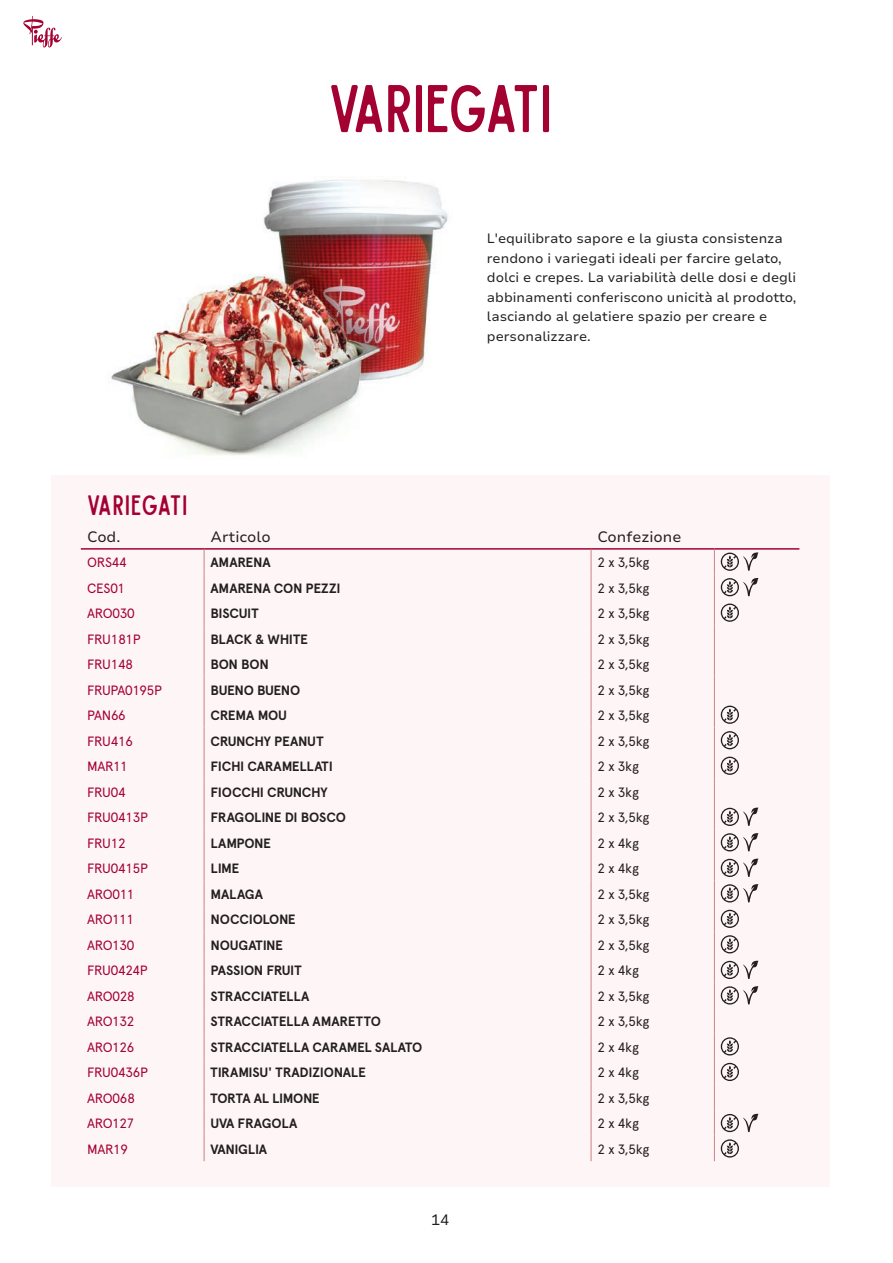
<style>
.page{position:relative;width:893px;height:1263px;background:#fff}
.page>*{position:absolute;margin:0;border:0;box-sizing:border-box;transform-origin:0 0}
.Titolo_prodotti{font:54px "Sailors Condensed";letter-spacing:-.01em;color:#a40133}
.Titoletto{font:22.5px "Sailors Condensed";letter-spacing:.03em;color:#a40133}
.tabella_riga_2{font:15px "Nunito Sans 7 pt";color:#231f20}
.tabella_testo{font:700 13.5px "Apercu Pro";letter-spacing:-.015em;color:#231f20}
.Base{font:13.5px/19.5px "Nunito Sans 7 pt";color:#231f20}
.tabella_testo-2{font:13.5px "Apercu Pro";letter-spacing:-.01em;color:#231f20}
.tabella_testo-3{font:13.5px "Apercu Pro";letter-spacing:-.02em;color:#a40133}
</style>
<div class="page">
<img style="left:111px;top:180px;width:337px;height:276px">
<div style="left:51px;top:475px;width:778px;height:711px;background:#fef6f6"></div>
<hr style="left:714px;top:548px;width:85px;height:2px;background:#a40133">
<hr style="left:81px;top:548px;width:123px;height:2px;background:#a40133">
<hr style="left:204px;top:548px;width:387px;height:2px;background:#a40133">
<hr style="left:591px;top:548px;width:123px;height:2px;background:#a40133">
<svg style="left:204px;top:550px;width:1px;height:611px"></svg>
<svg style="left:591px;top:550px;width:1px;height:611px"></svg>
<svg style="left:714px;top:550px;width:1px;height:611px"></svg>
<svg style="left:721px;top:552px;width:37px;height:19px"></svg>
<svg style="left:721px;top:578px;width:37px;height:18px"></svg>
<svg style="left:721px;top:603px;width:18px;height:19px"></svg>
<svg style="left:721px;top:706px;width:18px;height:18px"></svg>
<svg style="left:721px;top:731px;width:18px;height:18px"></svg>
<svg style="left:721px;top:757px;width:18px;height:18px"></svg>
<svg style="left:721px;top:807px;width:37px;height:19px"></svg>
<svg style="left:721px;top:833px;width:37px;height:18px"></svg>
<svg style="left:721px;top:858px;width:37px;height:19px"></svg>
<svg style="left:721px;top:884px;width:37px;height:18px"></svg>
<svg style="left:721px;top:910px;width:18px;height:18px"></svg>
<svg style="left:721px;top:935px;width:18px;height:18px"></svg>
<svg style="left:721px;top:960px;width:37px;height:19px"></svg>
<svg style="left:721px;top:986px;width:37px;height:18px"></svg>
<svg style="left:721px;top:1037px;width:18px;height:18px"></svg>
<svg style="left:721px;top:1063px;width:18px;height:18px"></svg>
<svg style="left:721px;top:1113px;width:37px;height:19px"></svg>
<svg style="left:721px;top:1139px;width:18px;height:18px"></svg>
<svg style="left:23px;top:16px;width:39px;height:31px"></svg>
<p class="Titolo_prodotti" style="left:328px;top:73px;width:225px">VARIEGATI</p>
<p class="Base" style="left:487px;top:228px;width:311px">L'equilibrato sapore e la giusta consistenza rendono i variegati ideali per farcire gelato, dolci e crepes. La variabilità delle dosi e degli abbinamenti conferiscono unicità al prodotto, lasciando al gelatiere spazio per creare e personalizzare.</p>
<p class="Titoletto" style="left:87px;top:490px;width:102px">VARIEGATI</p>
<p class="tabella_riga_2" style="left:87px;top:526px;width:35px">Cod.</p>
<p class="tabella_riga_2" style="left:210px;top:526px;width:62px">Articolo</p>
<p class="tabella_riga_2" style="left:597px;top:526px;width:85px">Confezione</p>
<p class="tabella_testo-3" style="left:87px;top:552px;width:41px">ORS44</p>
<p class="tabella_testo" style="left:210px;top:552px;width:62px">AMARENA</p>
<p class="tabella_testo-2" style="left:597px;top:552px;width:54px">2 x 3,5kg</p>
<p class="tabella_testo-3" style="left:87px;top:578px;width:40px">CES01</p>
<p class="tabella_testo" style="left:210px;top:578px;width:132px">AMARENA CON PEZZI</p>
<p class="tabella_testo-2" style="left:597px;top:578px;width:54px">2 x 3,5kg</p>
<p class="tabella_testo-3" style="left:87px;top:603px;width:49px">ARO030</p>
<p class="tabella_testo" style="left:210px;top:603px;width:50px">BISCUIT</p>
<p class="tabella_testo-2" style="left:597px;top:603px;width:54px">2 x 3,5kg</p>
<p class="tabella_testo-3" style="left:87px;top:629px;width:55px">FRU181P</p>
<p class="tabella_testo" style="left:210px;top:629px;width:99px">BLACK &amp; WHITE</p>
<p class="tabella_testo-2" style="left:597px;top:629px;width:54px">2 x 3,5kg</p>
<p class="tabella_testo-3" style="left:87px;top:654px;width:47px">FRU148</p>
<p class="tabella_testo" style="left:210px;top:654px;width:60px">BON BON</p>
<p class="tabella_testo-2" style="left:597px;top:654px;width:54px">2 x 3,5kg</p>
<p class="tabella_testo-3" style="left:87px;top:680px;width:76px">FRUPA0195P</p>
<p class="tabella_testo" style="left:210px;top:680px;width:91px">BUENO BUENO</p>
<p class="tabella_testo-2" style="left:597px;top:680px;width:54px">2 x 3,5kg</p>
<p class="tabella_testo-3" style="left:87px;top:705px;width:40px">PAN66</p>
<p class="tabella_testo" style="left:210px;top:705px;width:78px">CREMA MOU</p>
<p class="tabella_testo-2" style="left:597px;top:705px;width:54px">2 x 3,5kg</p>
<p class="tabella_testo-3" style="left:87px;top:731px;width:47px">FRU416</p>
<p class="tabella_testo" style="left:210px;top:731px;width:115px">CRUNCHY PEANUT</p>
<p class="tabella_testo-2" style="left:597px;top:731px;width:54px">2 x 3,5kg</p>
<p class="tabella_testo-3" style="left:87px;top:756px;width:42px">MAR11</p>
<p class="tabella_testo" style="left:210px;top:756px;width:124px">FICHI CARAMELLATI</p>
<p class="tabella_testo-2" style="left:597px;top:756px;width:43px">2 x 3kg</p>
<p class="tabella_testo-3" style="left:87px;top:782px;width:40px">FRU04</p>
<p class="tabella_testo" style="left:210px;top:782px;width:119px">FIOCCHI CRUNCHY</p>
<p class="tabella_testo-2" style="left:597px;top:782px;width:43px">2 x 3kg</p>
<p class="tabella_testo-3" style="left:87px;top:807px;width:62px">FRU0413P</p>
<p class="tabella_testo" style="left:210px;top:807px;width:137px">FRAGOLINE DI BOSCO</p>
<p class="tabella_testo-2" style="left:597px;top:807px;width:54px">2 x 3,5kg</p>
<p class="tabella_testo-3" style="left:87px;top:833px;width:40px">FRU12</p>
<p class="tabella_testo" style="left:210px;top:833px;width:62px">LAMPONE</p>
<p class="tabella_testo-2" style="left:597px;top:833px;width:43px">2 x 4kg</p>
<p class="tabella_testo-3" style="left:87px;top:858px;width:62px">FRU0415P</p>
<p class="tabella_testo" style="left:210px;top:858px;width:30px">LIME</p>
<p class="tabella_testo-2" style="left:597px;top:858px;width:43px">2 x 4kg</p>
<p class="tabella_testo-3" style="left:87px;top:884px;width:49px">ARO011</p>
<p class="tabella_testo" style="left:210px;top:884px;width:54px">MALAGA</p>
<p class="tabella_testo-2" style="left:597px;top:884px;width:54px">2 x 3,5kg</p>
<p class="tabella_testo-3" style="left:87px;top:909px;width:48px">ARO111</p>
<p class="tabella_testo" style="left:210px;top:909px;width:87px">NOCCIOLONE</p>
<p class="tabella_testo-2" style="left:597px;top:909px;width:54px">2 x 3,5kg</p>
<p class="tabella_testo-3" style="left:87px;top:935px;width:49px">ARO130</p>
<p class="tabella_testo" style="left:210px;top:935px;width:74px">NOUGATINE</p>
<p class="tabella_testo-2" style="left:597px;top:935px;width:54px">2 x 3,5kg</p>
<p class="tabella_testo-3" style="left:87px;top:960px;width:62px">FRU0424P</p>
<p class="tabella_testo" style="left:210px;top:960px;width:93px">PASSION FRUIT</p>
<p class="tabella_testo-2" style="left:597px;top:960px;width:43px">2 x 4kg</p>
<p class="tabella_testo-3" style="left:87px;top:986px;width:49px">ARO028</p>
<p class="tabella_testo" style="left:210px;top:986px;width:100px">STRACCIATELLA</p>
<p class="tabella_testo-2" style="left:597px;top:986px;width:54px">2 x 3,5kg</p>
<p class="tabella_testo-3" style="left:87px;top:1011px;width:49px">ARO132</p>
<p class="tabella_testo" style="left:210px;top:1011px;width:172px">STRACCIATELLA AMARETTO</p>
<p class="tabella_testo-2" style="left:597px;top:1011px;width:54px">2 x 3,5kg</p>
<p class="tabella_testo-3" style="left:87px;top:1037px;width:49px">ARO126</p>
<p class="tabella_testo" style="left:210px;top:1037px;width:213px">STRACCIATELLA CARAMEL SALATO</p>
<p class="tabella_testo-2" style="left:597px;top:1037px;width:43px">2 x 4kg</p>
<p class="tabella_testo-3" style="left:87px;top:1062px;width:62px">FRU0436P</p>
<p class="tabella_testo" style="left:210px;top:1062px;width:157px">TIRAMISU' TRADIZIONALE</p>
<p class="tabella_testo-2" style="left:597px;top:1062px;width:43px">2 x 4kg</p>
<p class="tabella_testo-3" style="left:87px;top:1088px;width:49px">ARO068</p>
<p class="tabella_testo" style="left:210px;top:1088px;width:111px">TORTA AL LIMONE</p>
<p class="tabella_testo-2" style="left:597px;top:1088px;width:54px">2 x 3,5kg</p>
<p class="tabella_testo-3" style="left:87px;top:1113px;width:49px">ARO127</p>
<p class="tabella_testo" style="left:210px;top:1113px;width:88px">UVA FRAGOLA</p>
<p class="tabella_testo-2" style="left:597px;top:1113px;width:43px">2 x 4kg</p>
<p class="tabella_testo-3" style="left:87px;top:1139px;width:42px">MAR19</p>
<p class="tabella_testo" style="left:210px;top:1139px;width:58px">VANIGLIA</p>
<p class="tabella_testo-2" style="left:597px;top:1139px;width:54px">2 x 3,5kg</p>
<p class="tabella_riga_2" style="left:431px;top:1209px;width:19px">14</p>
</div>
